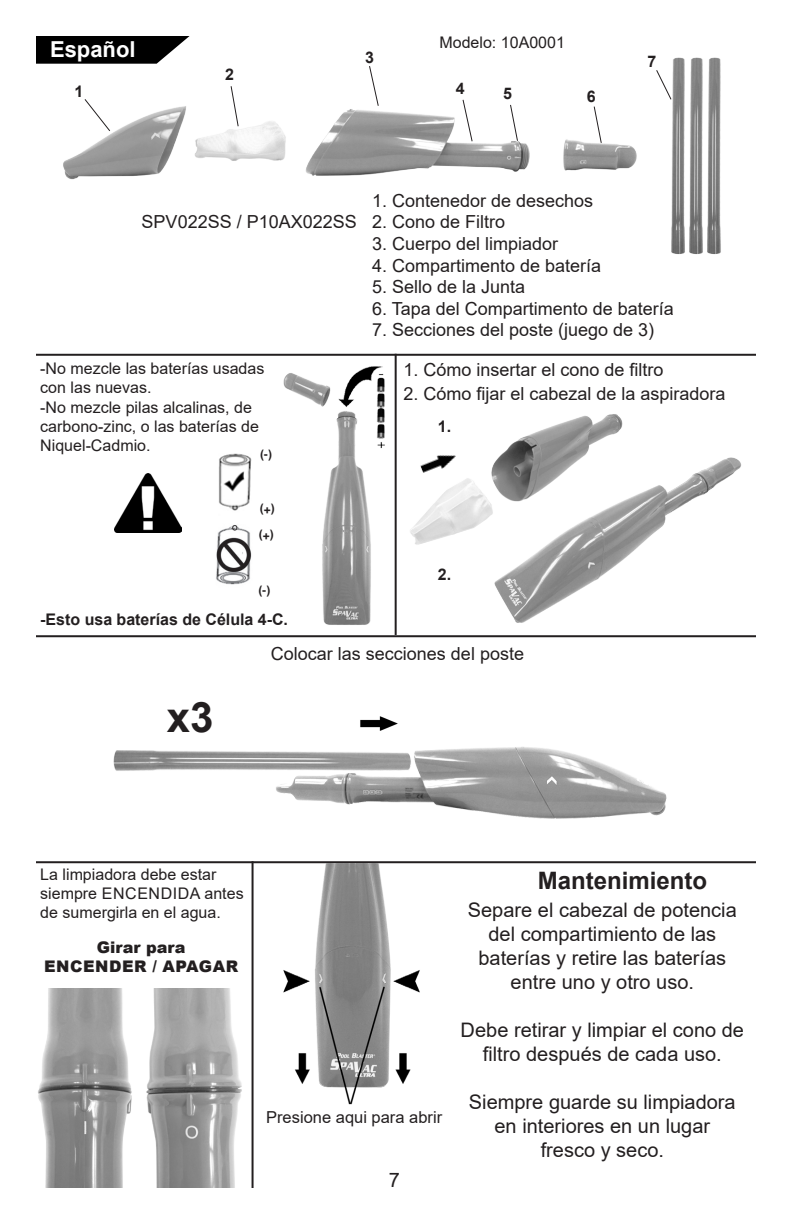
<style>
.page{position:relative;width:792px;height:1224px;background:#fff}
.page>*{position:absolute;margin:0;border:0;box-sizing:border-box;transform-origin:0 0}
.t1{font:700 42px "Arial";color:#231f20}
.t2{font:700 24px "Arial";color:#231f20}
.t3{font:700 22px "Arial";color:#fff}
.t4{font:20px/24px "Arial";color:#231f20;text-align:center}
.t5{font:18px "Arial";color:#231f20}
.t6{font:16.4px "Arial";color:#231f20}
.t7{font:16px/19.2px "Arial";color:#231f20}
.t8{font:700 16px "Arial";color:#231f20}
.t9{font:900 16px "Arial";letter-spacing:.035em;color:#231f20}
.t10{font:900 16px "Arial";color:#231f20}
.t11{font:700 12px "Arial";color:#231f20}
</style>
<div class="page">
<hr style="left:36px;top:354px;width:720px;height:2px;background:#231f20">
<hr style="left:395px;top:354px;width:2px;height:281px;background:#231f20">
<hr style="left:36px;top:635px;width:720px;height:2px;background:#231f20">
<hr style="left:36px;top:861px;width:720px;height:2px;background:#231f20">
<hr style="left:252px;top:861px;width:2px;height:327px;background:#231f20">
<svg style="left:230px;top:86px;width:6px;height:24px"></svg>
<svg style="left:369px;top:66px;width:9px;height:33px"></svg>
<svg style="left:593px;top:106px;width:7px;height:27px"></svg>
<svg style="left:656px;top:70px;width:8px;height:16px"></svg>
<img style="left:114px;top:474px;width:67px;height:59px">
<img style="left:216px;top:525px;width:36px;height:60px">
<img style="left:219px;top:453px;width:32px;height:58px">
<img style="left:63px;top:101px;width:123px;height:79px">
<img style="left:305px;top:99px;width:225px;height:77px">
<img style="left:194px;top:110px;width:92px;height:51px">
<img style="left:563px;top:133px;width:74px;height:38px">
<img style="left:664px;top:57px;width:57px;height:197px">
<img style="left:283px;top:366px;width:102px;height:259px">
<img style="left:410px;top:414px;width:213px;height:131px">
<img style="left:480px;top:449px;width:261px;height:174px">
<img style="left:113px;top:747px;width:554px;height:72px">
<img style="left:146px;top:988px;width:108px;height:200px">
<img style="left:38px;top:988px;width:94px;height:200px">
<img style="left:283px;top:864px;width:137px;height:241px">
<img style="left:360px;top:716px;width:38px;height:15px">
<svg style="left:36px;top:36px;width:154px;height:28px;background:#1e1e1e"></svg>
<p class="t3" style="left:50px;top:34px;width:87px">Español</p>
<p class="t7" style="left:440px;top:32px;width:127px">Modelo: 10A0001</p>
<p class="t8" style="left:365px;top:46px;width:10px">3</p>
<p class="t8" style="left:75px;top:80px;width:10px">1</p>
<p class="t8" style="left:225px;top:63px;width:10px">2</p>
<p class="t8" style="left:456px;top:77px;width:10px">4</p>
<p class="t8" style="left:503px;top:82px;width:10px">5</p>
<p class="t8" style="left:587px;top:85px;width:10px">6</p>
<p class="t8" style="left:647px;top:50px;width:10px">7</p>
<p class="t5" style="left:142px;top:210px;width:217px">SPV022SS / P10AX022SS</p>
<p class="t7" style="left:40px;top:359px;width:226px">-No mezcle las baterías usadas con las nuevas.</p>
<p class="t7" style="left:40px;top:397px;width:220px">-No mezcle pilas alcalinas, de carbono-zinc, o las baterías de<br>Niquel-Cadmio.</p>
<p class="t11" style="left:272px;top:465px;width:13px;rotate:-180deg">(-)</p>
<p class="t5" style="left:372px;top:188px;width:223px">1. Contenedor de desechos</p>
<p class="t5" style="left:372px;top:210px;width:135px">2. Cono de Filtro</p>
<p class="t5" style="left:372px;top:231px;width:188px">3. Cuerpo del limpiador</p>
<p class="t5" style="left:372px;top:253px;width:231px">4. Compartimento de batería</p>
<p class="t5" style="left:372px;top:275px;width:155px">5. Sello de la Junta</p>
<p class="t5" style="left:372px;top:296px;width:303px">6. Tapa del Compartimento de batería</p>
<p class="t5" style="left:372px;top:318px;width:284px">7. Secciones del poste (juego de 3)</p>
<p class="t5" style="left:403px;top:357px;width:262px">1. Cómo insertar el cono de filtro</p>
<p class="t5" style="left:403px;top:381px;width:324px">2. Cómo fijar el cabezal de la aspiradora</p>
<p class="t8" style="left:438px;top:415px;width:15px">1.</p>
<p class="t11" style="left:275px;top:519px;width:16px;rotate:-180deg">(+)</p>
<p class="t11" style="left:274px;top:545px;width:16px;rotate:-180deg">(+)</p>
<p class="t11" style="left:271px;top:601px;width:13px;rotate:-180deg">(-)</p>
<p class="t8" style="left:40px;top:608px;width:249px">-Esto usa baterías de Célula 4-C.</p>
<p class="t8" style="left:438px;top:563px;width:15px">2.</p>
<p class="t1" style="left:167px;top:688px;width:48px">x3</p>
<p class="t5" style="left:271px;top:642px;width:255px">Colocar las secciones del poste</p>
<p class="t7" style="left:40px;top:865px;width:205px">La limpiadora debe estar siempre ENCENDIDA antes de sumergirla en el agua.</p>
<p class="t10" style="left:97px;top:935px;width:90px">Girar para</p>
<p class="t9" style="left:44px;top:955px;width:196px">ENCENDER / APAGAR</p>
<p class="t6" style="left:266px;top:1106px;width:178px">Presione aqui para abrir</p>
<p class="t4" style="left:389px;top:1168px;width:13px">7</p>
<p class="t2" style="left:538px;top:864px;width:171px">Mantenimiento</p>
<p class="t4" style="left:468px;top:898px;width:271px">Separe el cabezal de potencia del compartimiento de las</p>
<p class="t4" style="left:478px;top:946px;width:249px">baterías y retire las baterías entre uno y otro uso.</p>
<p class="t4" style="left:461px;top:1018px;width:285px">Debe retirar y limpiar el cono de filtro después de cada uso.</p>
<p class="t4" style="left:469px;top:1090px;width:268px">Siempre guarde su limpiadora en interiores en un lugar</p>
<p class="t4" style="left:541px;top:1138px;width:125px">fresco y seco.</p>
</div>
